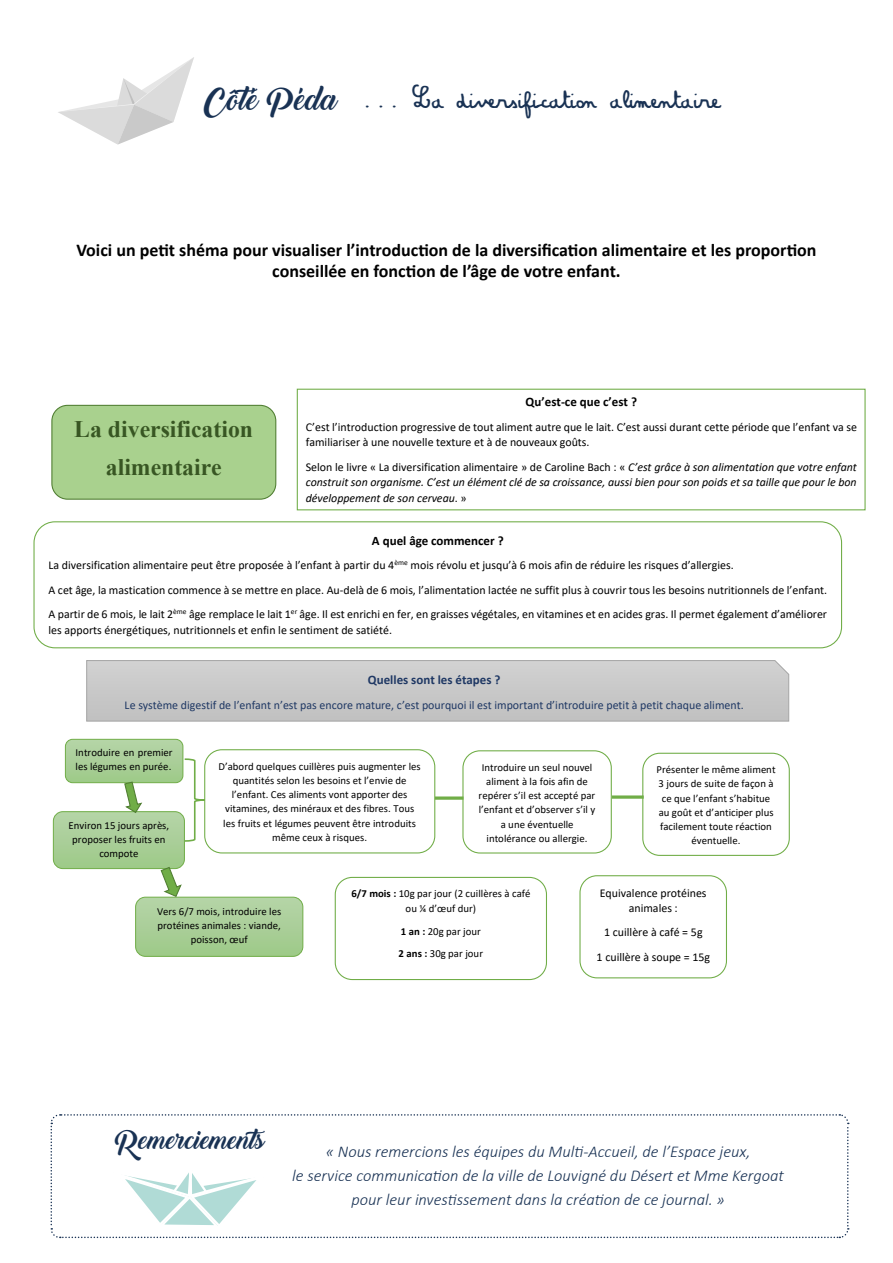
<style>
.page{position:relative;width:893px;height:1263px;background:#fff}
.page>*{position:absolute;margin:0;border:0;box-sizing:border-box;transform-origin:0 0}
.t1{font:25.5px "Amandine";color:#193254}
.t2{font:25.5px "Backto Black Demo";color:#193254}
.t3{font:700 23.7px/38.1px "Times New Roman";color:#385623;text-align:center}
.t4{font:700 18px/21.6px "Calibri";color:#000;text-align:center}
.t5{font:italic 300 16.5px/24px "Calibri";color:#193254;text-align:center}
.t6{font:700 12.9px "Calibri";color:#000}
.t7{font:700 12.9px "Calibri";color:#1f3864}
.t8{font:11.85px/24.3px "Calibri";color:#000}
.t9{font:italic 11.85px/15.8px "Calibri";color:#000;text-align:justify}
.t10{font:11.85px "Calibri";color:#1f3864}
.t11{font:10.8px/14.2px "Calibri";color:#000;text-align:center}
.s1{font-family:"Backto Black Demo";font-size:30px}
.s2{font-style:normal}
.s3{font-weight:700}
</style>
<div class="page">
<svg style="left:58px;top:57px;width:136px;height:88px"></svg>
<svg style="left:86px;top:660px;width:703px;height:62px;background:#c7c7c7"></svg>
<div style="left:51px;top:405px;width:225px;height:95px;background:#a9d18e;border:1px solid #507e32;border-radius:16px"></div>
<div style="left:297px;top:389px;width:569px;height:121px;border:1px solid #70ad47"></div>
<div style="left:33px;top:521px;width:809px;height:127px;background:#fff;border:1px solid #70ad47;border-radius:21px"></div>
<div style="left:462px;top:750px;width:150px;height:103px;background:#fff;border:1px solid #70ad47;border-radius:17px"></div>
<div style="left:642px;top:753px;width:148px;height:103px;background:#fff;border:1px solid #70ad47;border-radius:17px"></div>
<div style="left:204px;top:749px;width:231px;height:104px;background:#fff;border:1px solid #70ad47;border-radius:17px"></div>
<svg style="left:435px;top:796px;width:28px;height:4px"></svg>
<svg style="left:612px;top:795px;width:32px;height:4px"></svg>
<svg style="left:53px;top:739px;width:250px;height:217px"></svg>
<div style="left:579px;top:875px;width:148px;height:103px;background:#fff;border:1px solid #70ad47;border-radius:17px"></div>
<div style="left:335px;top:877px;width:212px;height:103px;background:#fff;border:1px solid #70ad47;border-radius:17px"></div>
<svg style="left:50px;top:1114px;width:799px;height:125px"></svg>
<h1 class="t1" style="left:205px;top:82px;width:516px"><span class="s1">Côté Péda</span> ... La diversification alimentaire</h1>
<h3 class="t4" style="left:76px;top:239px;width:742px">Voici un petit shéma pour visualiser l’introduction de la diversification alimentaire et les proportion conseillée en fonction de l’âge de votre enfant.</h3>
<p class="t6" style="left:526px;top:393px;width:113px">Qu’est-ce que c’est ?</p>
<p class="t8" style="left:306px;top:418px;width:553px;line-height:15.8px">C’est l’introduction progressive de tout aliment autre que le lait. C’est aussi durant cette période que l’enfant va se familiariser à une nouvelle texture et à de nouveaux goûts.</p>
<p class="t9" style="left:306px;top:458px;width:553px"><span class="s2">Selon le livre « La diversification alimentaire » de Caroline Bach : «</span> C’est grâce à son alimentation que votre enfant construit son organisme. C’est un élément clé de sa croissance, aussi bien pour son poids et sa taille que pour le bon développement de son cerveau<span class="s2">. »</span></p>
<p class="t6" style="left:372px;top:531px;width:133px">A quel âge commencer ?</p>
<p class="t8" style="left:48px;top:553px;width:780px">La diversification alimentaire peut être proposée à l’enfant à partir du 4<sup>ème</sup> mois révolu et jusqu’à 6 mois afin de réduire les risques d’allergies.<br>A cet âge, la mastication commence à se mettre en place. Au-delà de 6 mois, l’alimentation lactée ne suffit plus à couvrir tous les besoins nutritionnels de l’enfant.<br>A partir de 6 mois, le lait 2<sup>ème</sup> âge remplace le lait 1<sup>er</sup> âge. Il est enrichi en fer, en graisses végétales, en vitamines et en acides gras. Il permet également d’améliorer</p>
<p class="t8" style="left:49px;top:617px;width:345px">les apports énergétiques, nutritionnels et enfin le sentiment de satiété.</p>
<h2 class="t3" style="left:74px;top:409px;width:180px">La diversification alimentaire</h2>
<p class="t7" style="left:368px;top:671px;width:134px">Quelles sont les étapes ?</p>
<p class="t10" style="left:125px;top:696px;width:621px">Le système digestif de l’enfant n’est pas encore mature, c’est pourquoi il est important d’introduire petit à petit chaque aliment.</p>
<p class="t11" style="left:76px;top:745px;width:99px;text-align:left">Introduire en premier les légumes en purée.</p>
<p class="t11" style="left:69px;top:818px;width:102px">Environ 15 jours après, proposer les fruits en compote</p>
<p class="t11" style="left:218px;top:759px;width:204px">D’abord quelques cuillères puis augmenter les quantités selon les besoins et l’envie de l’enfant. Ces aliments vont apporter des vitamines, des minéraux et des fibres. Tous les fruits et légumes peuvent être introduits même ceux à risques.</p>
<p class="t11" style="left:479px;top:760px;width:118px">Introduire un seul nouvel aliment à la fois afin de repérer s’il est accepté par l’enfant et d’observer s’il y a une éventuelle intolérance ou allergie.</p>
<p class="t11" style="left:656px;top:762px;width:121px">Présenter le même aliment<br>3 jours de suite de façon à ce que l’enfant s’habitue au goût et d’anticiper plus facilement toute réaction éventuelle.</p>
<p class="t11" style="left:157px;top:904px;width:126px">Vers 6/7 mois, introduire les protéines animales : viande, poisson, œuf</p>
<p class="t11" style="left:351px;top:886px;width:181px"><span class="s3">6/7 mois :</span> 10g par jour (2 cuillères à café ou ¼ d’œuf dur)</p>
<p class="t11" style="left:399px;top:919px;width:86px;line-height:22.8px;text-align:left"><span class="s3">1 an :</span> 20g par jour<br><span class="s3">2 ans :</span> 30g par jour</p>
<p class="t8" style="left:600px;top:884px;width:108px;line-height:15.6px;text-align:center">Equivalence protéines animales :</p>
<p class="t8" style="left:597px;top:920px;width:115px;text-align:center">1 cuillère à café = 5g<br>1 cuillère à soupe = 15g</p>
<h1 class="t2" style="left:115px;top:1126px;width:156px">Remerciements</h1>
<h3 class="t5" style="left:292px;top:1139px;width:493px">« Nous remercions les équipes du Multi-Accueil, de l’Espace jeux,<br>le service communication de la ville de Louvigné du Désert et Mme Kergoat pour leur investissement dans la création de ce journal. »</h3>
</div>
